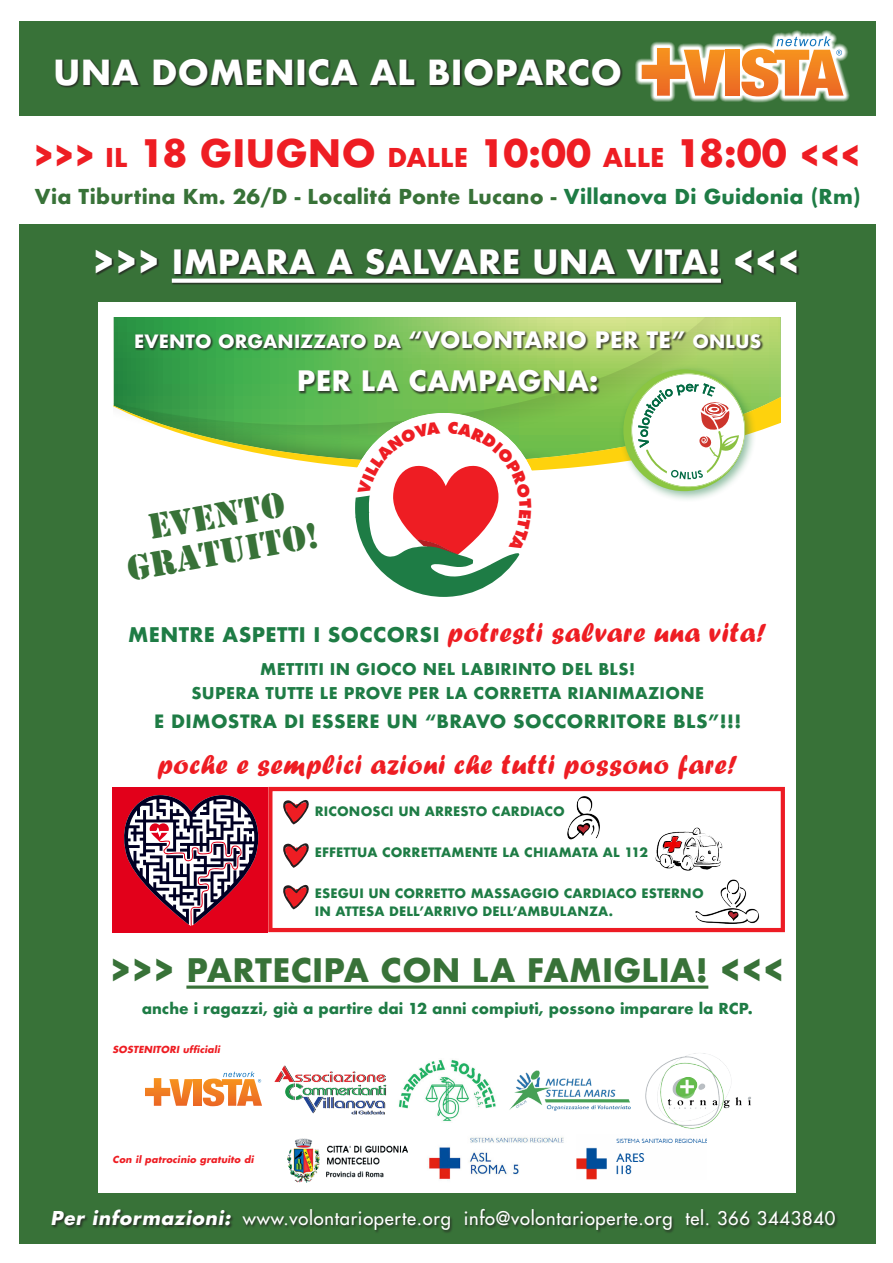
<style>
.page{position:relative;width:893px;height:1263px;background:#fff}
.page>*{position:absolute;margin:0;border:0;box-sizing:border-box;transform-origin:0 0}
.t1{font:700 36.9px "Futura";color:#ee1d23}
.t2{font:36.9px/36.9px "Stencil";color:#387238;text-align:center}
.t3{font:700 33.6px "Futura";letter-spacing:.01em;color:#fff}
.t4{font:700 32.55px "Futura";letter-spacing:.01em;color:#fff}
.t5{font:700 31.5px "Futura";letter-spacing:.01em;color:#387238}
.t6{font:28.35px "Forte";letter-spacing:.02em;color:#ee1d23}
.t7{font:700 27.3px "Futura";letter-spacing:.01em;color:#fff}
.t8{font:700 19.95px "Futura";letter-spacing:.01em;color:#387238}
.t9{font:18.3px "Futura";letter-spacing:.04em;color:#fff}
.t10{font:700 17.85px "Futura";letter-spacing:.02em;color:#1e7c45}
.t11{font:700 17.85px "Futura";letter-spacing:.01em;color:#fff}
.t12{font:700 15.75px/24.2px "Futura";letter-spacing:.02em;color:#1e7c45;text-align:center}
.t13{font:700 14.7px "Futura";color:#1e7c45}
.t14{font:700 12.6px/17.2px "Futura";letter-spacing:.01em;color:#1e7c45}
.t15{font:italic 700 9.45px "Futura";letter-spacing:.02em;color:#ee1d23}
.s1{font-size:30px}
.s2{font-size:25.2px}
.s3{color:#1e7c45}
.s4{font-size:22.05px}
.s5{font-family:"Futura";font-weight:700;font-size:19.65px;color:#1e7c45}
.s6{font-weight:700;font-style:italic;font-size:18.6px}
</style>
<div class="page">
<div style="left:19px;top:21px;width:856px;height:94px;background:#387238"></div>
<div style="left:19px;top:224px;width:856px;height:1020px;background:#387238"></div>
<div style="left:99px;top:302px;width:697px;height:890px;background:#fff"></div>
<svg style="left:114px;top:317px;width:651px;height:76px;background:#7cbe63"></svg>
<svg style="left:114px;top:393px;width:667px;height:76px"></svg>
<div style="left:242px;top:1208px;width:597px;height:26px;background:#231f20;opacity:.75"></div>
<div style="left:51px;top:1209px;width:184px;height:20px;background:#231f20;opacity:.75"></div>
<img style="left:429px;top:1137px;width:135px;height:43px">
<img style="left:288px;top:1138px;width:120px;height:44px">
<div style="left:135px;top:330px;width:629px;height:65px;background:#231f20;opacity:.75"></div>
<div style="left:619px;top:365px;width:138px;height:138px;background:#1e7c45;opacity:.5"></div>
<div style="left:623px;top:369px;width:122px;height:122px;background:#8bc642;border-radius:50%"></div>
<svg style="left:631px;top:373px;width:114px;height:114px;background:#d9e3ca"></svg>
<img style="left:645px;top:1053px;width:106px;height:76px">
<img style="left:509px;top:1070px;width:122px;height:41px">
<img style="left:398px;top:1059px;width:98px;height:63px">
<img style="left:274px;top:1065px;width:113px;height:50px">
<svg style="left:193px;top:1079px;width:9px;height:27px"></svg>
<svg style="left:145px;top:1078px;width:48px;height:28px"></svg>
<svg style="left:203px;top:1071px;width:59px;height:35px"></svg>
<img style="left:576px;top:1138px;width:131px;height:41px">
<div style="left:55px;top:59px;width:568px;height:29px;background:#231f20;opacity:.75"></div>
<div style="left:96px;top:249px;width:703px;height:37px;background:#231f20;opacity:.75"></div>
<svg style="left:172px;top:279px;width:549px;height:4px;background:#f2f3f2"></svg>
<svg style="left:635px;top:30px;width:215px;height:73px"></svg>
<svg style="left:725px;top:50px;width:15px;height:46px"></svg>
<svg style="left:642px;top:48px;width:83px;height:48px;background:#d9a165"></svg>
<svg style="left:741px;top:36px;width:103px;height:60px;background:#deaa76"></svg>
<div style="left:113px;top:787px;width:155px;height:145px;background:#e2001a"></div>
<svg style="left:124px;top:795px;width:135px;height:131px"></svg>
<div style="left:268px;top:787px;width:517px;height:145px;border:4px solid #ed1b24"></div>
<img style="left:655px;top:827px;width:67px;height:44px">
<img style="left:552px;top:786px;width:54px;height:54px">
<img style="left:690px;top:879px;width:76px;height:54px">
<svg style="left:283px;top:800px;width:26px;height:24px"></svg>
<svg style="left:283px;top:843px;width:26px;height:25px"></svg>
<svg style="left:283px;top:884px;width:26px;height:25px"></svg>
<svg style="left:186px;top:985px;width:522px;height:4px;background:#618f61"></svg>
<svg style="left:125px;top:403px;width:430px;height:194px"></svg>
<h2 class="t3" style="left:53px;top:48px;width:570px">UNA DOMENICA AL BIOPARCO</h2>
<h1 class="t1" style="left:34px;top:126px;width:828px"><span class="s1">&gt;&gt;&gt;</span> <span class="s2">IL</span> 18 GIUGNO <span class="s2">DALLE</span> 10:00 <span class="s2">ALLE</span> 18:00 <span class="s1">&lt;&lt;&lt;</span></h1>
<h3 class="t8" style="left:35px;top:182px;width:827px">Via Tiburtina Km. 26/D - Localitá Ponte Lucano - <span class="s3">Villanova Di Guidonia (Rm)</span></h3>
<h3 class="t4" style="left:93px;top:239px;width:708px">&gt;&gt;&gt; IMPARA A SALVARE UNA VITA! &lt;&lt;&lt;</h3>
<h3 class="t11" style="left:134px;top:328px;width:629px">EVENTO ORGANIZZATO DA <span class="s4">“VOLONTARIO PER TE”</span> ONLUS</h3>
<h3 class="t7" style="left:297px;top:361px;width:303px">PER LA CAMPAGNA:</h3>
<h1 class="t2" style="left:118px;top:515px;width:195px;rotate:-10deg">EVENTO<br>GRATUITO!</h1>
<h3 class="t6" style="left:128px;top:616px;width:640px"><span class="s5">MENTRE ASPETTI I SOCCORSI</span> potresti salvare una vita!</h3>
<p class="t12" style="left:191px;top:657px;width:514px">METTITI IN GIOCO NEL LABIRINTO DEL BLS!<br>SUPERA TUTTE LE PROVE PER LA CORRETTA RIANIMAZIONE</p>
<h3 class="t10" style="left:154px;top:708px;width:589px">E DIMOSTRA DI ESSERE UN “BRAVO SOCCORRITORE BLS”!!!</h3>
<h3 class="t6" style="left:157px;top:748px;width:582px">poche e semplici azioni che tutti possono fare!</h3>
<p class="t14" style="left:315px;top:802px;width:252px">RICONOSCI UN ARRESTO CARDIACO</p>
<p class="t14" style="left:315px;top:844px;width:335px">EFFETTUA CORRETTAMENTE LA CHIAMATA AL 112</p>
<p class="t14" style="left:315px;top:885px;width:390px">ESEGUI UN CORRETTO MASSAGGIO CARDIACO ESTERNO<br>IN ATTESA DELL’ARRIVO DELL’AMBULANZA.</p>
<h3 class="t5" style="left:110px;top:947px;width:676px">&gt;&gt;&gt; PARTECIPA CON LA FAMIGLIA! &lt;&lt;&lt;</h3>
<p class="t13" style="left:142px;top:997px;width:613px">anche i ragazzi, già a partire dai 12 anni compiuti, possono imparare la RCP.</p>
<p class="t15" style="left:113px;top:1043px;width:109px">SOSTENITORI ufficiali</p>
<p class="t15" style="left:113px;top:1152px;width:143px">Con il patrocinio gratuito di</p>
<h3 class="t9" style="left:51px;top:1207px;width:786px"><span class="s6">Per informazioni:</span> www.volontarioperte.org info@volontarioperte.org tel. 366 3443840</h3>
</div>
